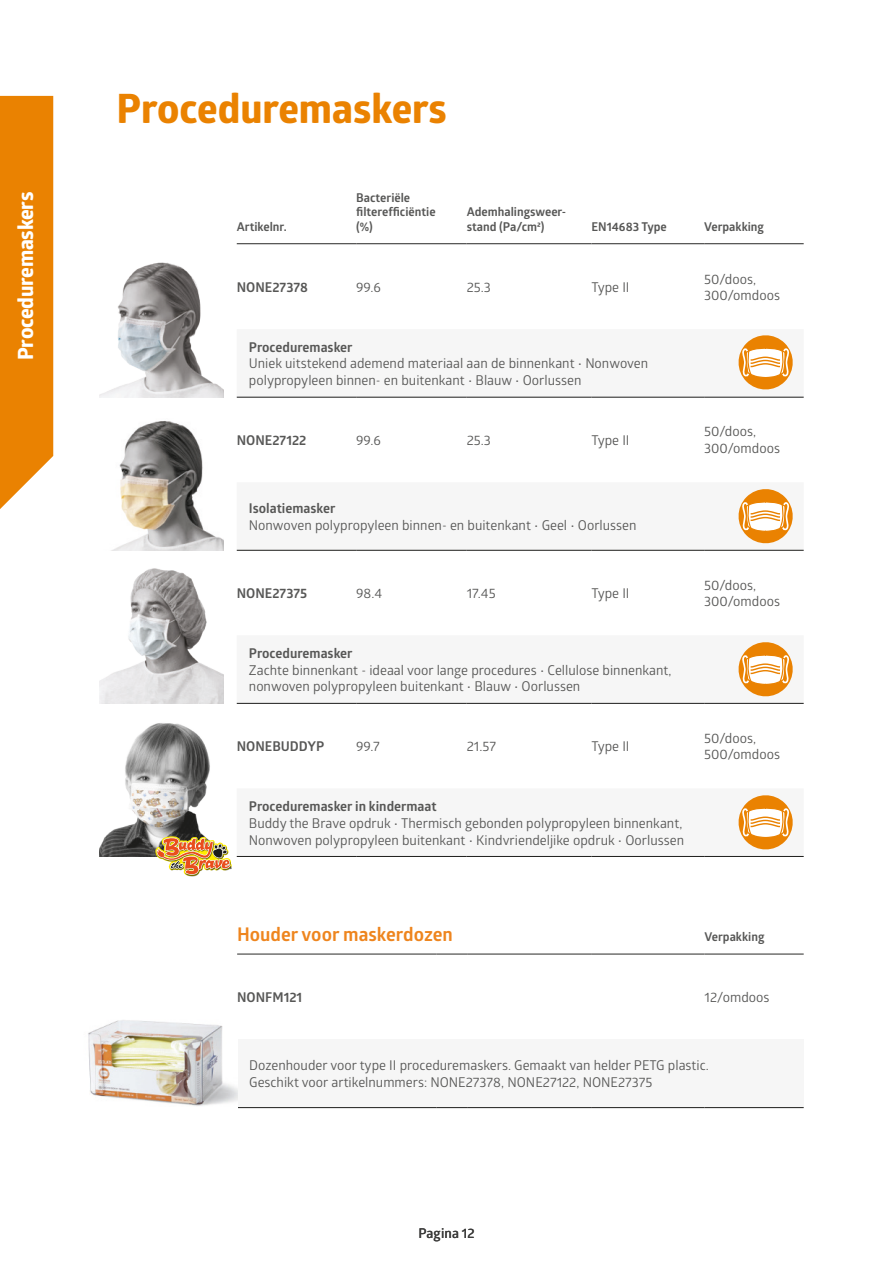
<style>
.page{position:relative;width:893px;height:1263px;background:#fff}
.page>*{position:absolute;margin:0;border:0;box-sizing:border-box;transform-origin:0 0}
.t1{font:700 40.5px "Globerx";color:#ea8201}
.t2{font:700 21px "Globerx";letter-spacing:-.01em;color:#fff}
.t3{font:700 18.9px "Glober";color:#ee851e}
.t4{font:13.5px/16.2px "Glober";color:#575756}
.t5{font:700 13.5px "Glober";color:#575756}
.t6{font:600 13.5px "Glober";letter-spacing:.01em;color:#3d3d3c}
.t7{font:700 12.15px/14.5px "Glober";color:#575756}
.t8{font:2.4px "Chalkboard";color:#1d1d1b}
</style>
<div class="page">
<svg style="left:237px;top:396px;width:567px;height:460px"></svg>
<hr style="left:237px;top:703px;width:119px;height:1px;background:#1d1d1b">
<hr style="left:356px;top:703px;width:111px;height:1px;background:#1d1d1b">
<hr style="left:467px;top:703px;width:124px;height:1px;background:#1d1d1b">
<hr style="left:591px;top:703px;width:113px;height:1px;background:#1d1d1b">
<hr style="left:704px;top:703px;width:100px;height:1px;background:#1d1d1b">
<hr style="left:356px;top:550px;width:111px;height:1px;background:#1d1d1b">
<hr style="left:467px;top:550px;width:124px;height:1px;background:#1d1d1b">
<hr style="left:591px;top:550px;width:113px;height:1px;background:#1d1d1b">
<hr style="left:704px;top:550px;width:100px;height:1px;background:#1d1d1b">
<hr style="left:237px;top:550px;width:119px;height:1px;background:#1d1d1b">
<hr style="left:237px;top:397px;width:119px;height:1px;background:#1d1d1b">
<hr style="left:356px;top:397px;width:111px;height:1px;background:#1d1d1b">
<hr style="left:467px;top:397px;width:124px;height:1px;background:#1d1d1b">
<hr style="left:591px;top:397px;width:113px;height:1px;background:#1d1d1b">
<hr style="left:704px;top:397px;width:100px;height:1px;background:#1d1d1b">
<hr style="left:237px;top:856px;width:119px;height:1px;background:#1d1d1b">
<hr style="left:356px;top:856px;width:111px;height:1px;background:#1d1d1b">
<hr style="left:467px;top:856px;width:124px;height:1px;background:#1d1d1b">
<hr style="left:591px;top:856px;width:113px;height:1px;background:#1d1d1b">
<hr style="left:704px;top:856px;width:100px;height:1px;background:#1d1d1b">
<hr style="left:237px;top:243px;width:119px;height:1px;background:#575756">
<hr style="left:356px;top:243px;width:111px;height:1px;background:#575756">
<hr style="left:467px;top:243px;width:124px;height:1px;background:#575756">
<hr style="left:591px;top:243px;width:113px;height:1px;background:#575756">
<hr style="left:704px;top:243px;width:100px;height:1px;background:#575756">
<svg style="left:738px;top:335px;width:55px;height:55px"></svg>
<svg style="left:736px;top:486px;width:59px;height:60px"></svg>
<svg style="left:736px;top:793px;width:59px;height:59px"></svg>
<svg style="left:736px;top:639px;width:59px;height:60px"></svg>
<img style="left:100px;top:263px;width:124px;height:134px">
<img style="left:113px;top:421px;width:111px;height:129px">
<img style="left:100px;top:568px;width:124px;height:136px">
<img style="left:100px;top:723px;width:110px;height:133px">
<img style="left:144px;top:832px;width:99px;height:44px">
<div style="left:237px;top:1039px;width:567px;height:68px;background:#f6f6f6"></div>
<hr style="left:237px;top:1107px;width:199px;height:1px;background:#1d1d1b">
<hr style="left:436px;top:1107px;width:31px;height:1px;background:#1d1d1b">
<hr style="left:467px;top:1107px;width:125px;height:1px;background:#1d1d1b">
<hr style="left:592px;top:1107px;width:113px;height:1px;background:#1d1d1b">
<hr style="left:705px;top:1107px;width:99px;height:1px;background:#1d1d1b">
<hr style="left:237px;top:953px;width:199px;height:2px;background:#575756">
<hr style="left:436px;top:953px;width:31px;height:2px;background:#575756">
<hr style="left:467px;top:953px;width:125px;height:2px;background:#575756">
<hr style="left:592px;top:953px;width:113px;height:2px;background:#575756">
<hr style="left:705px;top:953px;width:99px;height:2px;background:#575756">
<img style="left:88px;top:1020px;width:149px;height:86px">
<div style="left:0;top:96px;width:53px;height:413px;background:#ea8201"></div>
<h2 class="t2" style="left:10px;top:360px;width:170px;rotate:-90deg">Proceduremaskers</h2>
<h1 class="t1" style="left:117px;top:79px;width:332px">Proceduremaskers</h1>
<p class="t7" style="left:237px;top:219px;width:51px">Artikelnr.</p>
<p class="t7" style="left:356px;top:190px;width:81px">Bacteriële filterefficiëntie (%)</p>
<p class="t7" style="left:467px;top:204px;width:101px">Ademhalingsweer&shy;stand (Pa/cm²)</p>
<p class="t7" style="left:591px;top:219px;width:77px">EN14683 Type</p>
<p class="t7" style="left:704px;top:219px;width:61px">Verpakking</p>
<p class="t5" style="left:237px;top:277px;width:73px">NONE27378</p>
<p class="t4" style="left:356px;top:278px;width:26px">99.6</p>
<p class="t4" style="left:467px;top:278px;width:26px">25.3</p>
<p class="t4" style="left:591px;top:278px;width:40px">Type II</p>
<p class="t4" style="left:704px;top:270px;width:77px">50/doos,<br>300/omdoos</p>
<p class="t5" style="left:249px;top:338px;width:105px">Proceduremasker</p>
<p class="t4" style="left:249px;top:355px;width:401px">Uniek uitstekend ademend materiaal aan de binnenkant • Nonwoven polypropyleen binnen- en buitenkant • Blauw • Oorlussen</p>
<p class="t5" style="left:237px;top:430px;width:71px">NONE27122</p>
<p class="t4" style="left:356px;top:431px;width:26px">99.6</p>
<p class="t4" style="left:467px;top:431px;width:26px">25.3</p>
<p class="t4" style="left:591px;top:431px;width:40px">Type II</p>
<p class="t4" style="left:704px;top:422px;width:77px;line-height:17px">50/doos,<br>300/omdoos</p>
<p class="t5" style="left:249px;top:499px;width:88px">Isolatiemasker</p>
<p class="t4" style="left:249px;top:516px;width:389px">Nonwoven polypropyleen binnen- en buitenkant • Geel • Oorlussen</p>
<p class="t5" style="left:237px;top:584px;width:72px">NONE27375</p>
<p class="t4" style="left:356px;top:584px;width:28px">98.4</p>
<p class="t4" style="left:467px;top:584px;width:31px">17.45</p>
<p class="t4" style="left:591px;top:584px;width:40px">Type II</p>
<p class="t4" style="left:704px;top:576px;width:77px">50/doos,<br>300/omdoos</p>
<p class="t5" style="left:249px;top:644px;width:105px">Proceduremasker</p>
<p class="t4" style="left:249px;top:661px;width:424px">Zachte binnenkant - ideaal voor lange procedures • Cellulose binnenkant, nonwoven polypropyleen buitenkant • Blauw • Oorlussen</p>
<p class="t5" style="left:237px;top:737px;width:89px">NONEBUDDYP</p>
<p class="t4" style="left:356px;top:737px;width:25px">99.7</p>
<p class="t4" style="left:467px;top:738px;width:31px">21.57</p>
<p class="t4" style="left:591px;top:737px;width:40px">Type II</p>
<p class="t4" style="left:704px;top:729px;width:77px">50/doos,<br>500/omdoos</p>
<p class="t8" style="left:230px;top:867px;width:4px">®</p>
<p class="t5" style="left:249px;top:797px;width:189px">Proceduremasker in kindermaat</p>
<p class="t4" style="left:249px;top:814px;width:437px;line-height:17px">Buddy the Brave opdruk • Thermisch gebonden polypropyleen binnenkant,<br>Nonwoven polypropyleen buitenkant • Kindvriendeljike opdruk • Oorlussen</p>
<h3 class="t3" style="left:237px;top:921px;width:217px">Houder voor maskerdozen</h3>
<p class="t7" style="left:705px;top:929px;width:61px">Verpakking</p>
<p class="t5" style="left:237px;top:988px;width:67px">NONFM121</p>
<p class="t4" style="left:705px;top:989px;width:66px">12/omdoos</p>
<p class="t4" style="left:249px;top:1057px;width:461px">Dozenhouder voor type II proceduremaskers. Gemaakt van helder PETG plastic.<br>Geschikt voor artikelnummers: NONE27378, NONE27122, NONE27375</p>
<p class="t6" style="left:418px;top:1224px;width:58px">Pagina 12</p>
</div>
